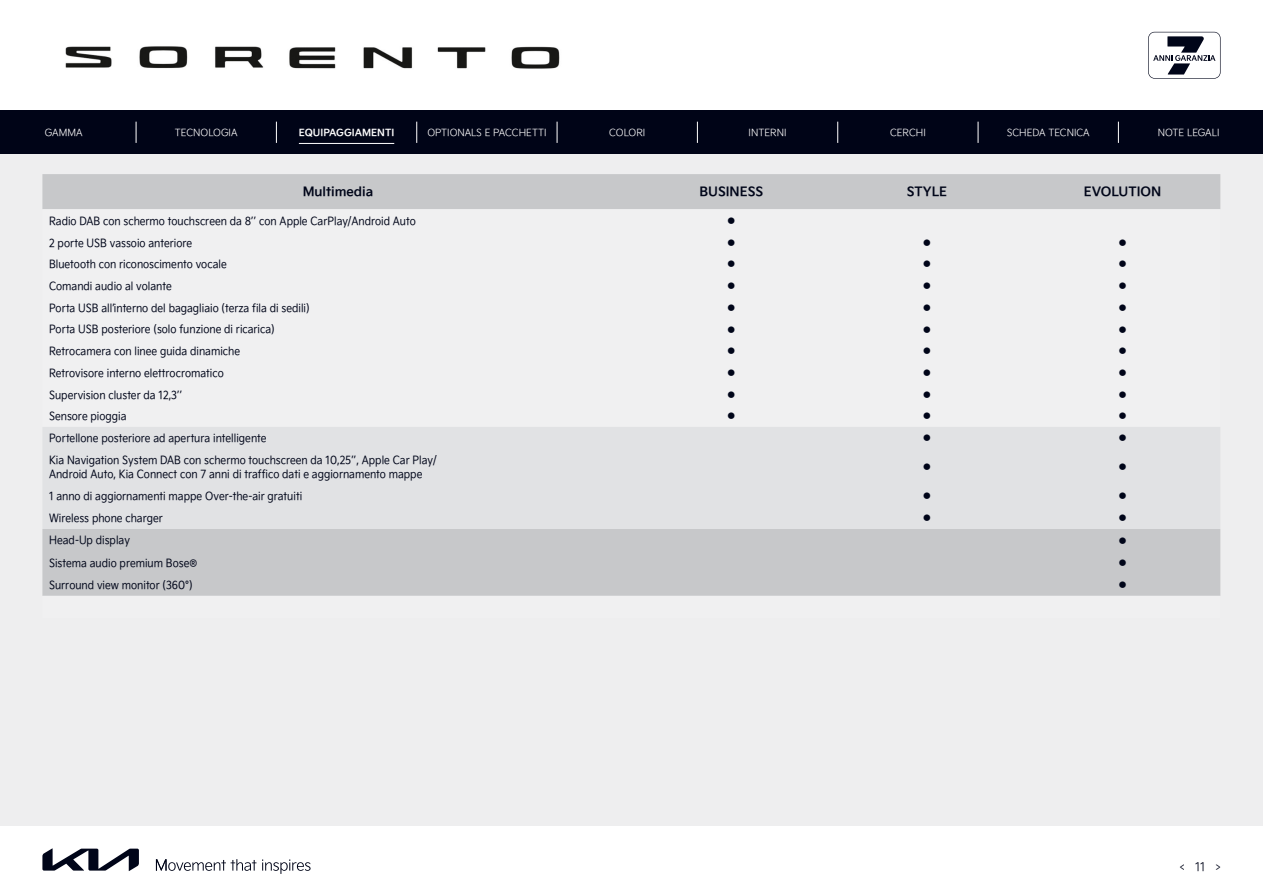
<style>
.page{position:relative;width:1263px;height:893px;background:#fff}
.page>*{position:absolute;margin:0;border:0;box-sizing:border-box;transform-origin:0 0}
.intestazione_tabella{font:12.75px "Kia Signature OTF Bold";color:#000519}
.t1{font:12px "Kia Signature OTF Light";color:#000519}
.equipaggiamenti{font:11.25px/13.5px "Kia Signature OTF Regular";color:#000519;scale:.9 1}
.menu{font:9.75px "Kia Signature OTF Light";color:#fff}
.menu_attivo{font:9.75px "Kia Signature OTF Bold";color:#fff}
.dotazioni_centrato{font:9px "Kia Signature OTF Regular";color:#000519}
</style>
<div class="page">
<div style="left:0;top:110px;width:1263px;height:716px;background:#eeeeef"></div>
<svg style="left:42px;top:848px;width:97px;height:23px"></svg>
<svg style="left:262px;top:859px;width:49px;height:15px"></svg>
<svg style="left:156px;top:859px;width:100px;height:12px"></svg>
<svg style="left:1148px;top:32px;width:72px;height:47px"></svg>
<div style="left:0;top:110px;width:1263px;height:44px;background:#000519"></div>
<img style="left:65px;top:46px;width:495px;height:23px">
<div style="left:42px;top:174px;width:1178px;height:35px;background:#c7c8ca"></div>
<div style="left:42px;top:529px;width:1178px;height:67px;background:#c7c8ca"></div>
<div style="left:43px;top:427px;width:1177px;height:102px;background:#e1e2e4"></div>
<svg style="left:136px;top:122px;width:1px;height:21px"></svg>
<svg style="left:557px;top:122px;width:1px;height:21px"></svg>
<svg style="left:697px;top:122px;width:1px;height:21px"></svg>
<svg style="left:837px;top:122px;width:1px;height:21px"></svg>
<svg style="left:978px;top:122px;width:1px;height:21px"></svg>
<svg style="left:1118px;top:122px;width:1px;height:21px"></svg>
<svg style="left:276px;top:122px;width:1px;height:21px"></svg>
<svg style="left:416px;top:122px;width:1px;height:21px"></svg>
<hr style="left:299px;top:143px;width:95px;height:1px;background:#fff">
<p class="menu" style="left:45px;top:125px;width:39px">GAMMA</p>
<p class="menu" style="left:175px;top:125px;width:64px">TECNOLOGIA</p>
<p class="menu_attivo" style="left:299px;top:125px;width:97px">EQUIPAGGIAMENTI</p>
<p class="menu" style="left:427px;top:125px;width:121px">OPTIONALS E PACCHETTI</p>
<p class="menu" style="left:609px;top:125px;width:38px">COLORI</p>
<p class="menu" style="left:749px;top:125px;width:39px">INTERNI</p>
<p class="menu" style="left:890px;top:125px;width:37px">CERCHI</p>
<p class="menu" style="left:1007px;top:125px;width:84px">SCHEDA TECNICA</p>
<p class="menu" style="left:1158px;top:125px;width:63px">NOTE LEGALI</p>
<p class="intestazione_tabella" style="left:303px;top:182px;width:72px">Multimedia</p>
<p class="intestazione_tabella" style="left:699px;top:182px;width:65px">BUSINESS</p>
<p class="intestazione_tabella" style="left:907px;top:182px;width:42px">STYLE</p>
<p class="intestazione_tabella" style="left:1084px;top:182px;width:79px">EVOLUTION</p>
<p class="equipaggiamenti" style="left:49px;top:213px;width:409px">Radio DAB con schermo touchscreen da 8’’ con Apple CarPlay/Android Auto</p>
<p class="dotazioni_centrato" style="left:727px;top:214px;width:10px">●</p>
<p class="equipaggiamenti" style="left:49px;top:235px;width:161px">2 porte USB vassoio anteriore</p>
<p class="dotazioni_centrato" style="left:727px;top:236px;width:10px">●</p>
<p class="dotazioni_centrato" style="left:923px;top:236px;width:10px">●</p>
<p class="dotazioni_centrato" style="left:1118px;top:236px;width:10px">●</p>
<p class="equipaggiamenti" style="left:49px;top:257px;width:199px">Bluetooth con riconoscimento vocale</p>
<p class="dotazioni_centrato" style="left:727px;top:258px;width:10px">●</p>
<p class="dotazioni_centrato" style="left:923px;top:258px;width:10px">●</p>
<p class="dotazioni_centrato" style="left:1118px;top:258px;width:10px">●</p>
<p class="equipaggiamenti" style="left:49px;top:279px;width:138px">Comandi audio al volante</p>
<p class="dotazioni_centrato" style="left:727px;top:279px;width:10px">●</p>
<p class="dotazioni_centrato" style="left:923px;top:279px;width:10px">●</p>
<p class="dotazioni_centrato" style="left:1118px;top:279px;width:10px">●</p>
<p class="equipaggiamenti" style="left:49px;top:300px;width:291px">Porta USB all’interno del bagagliaio (terza fila di sedili)</p>
<p class="dotazioni_centrato" style="left:727px;top:301px;width:10px">●</p>
<p class="dotazioni_centrato" style="left:923px;top:301px;width:10px">●</p>
<p class="dotazioni_centrato" style="left:1118px;top:301px;width:10px">●</p>
<p class="equipaggiamenti" style="left:49px;top:322px;width:252px">Porta USB posteriore (solo funzione di ricarica)</p>
<p class="dotazioni_centrato" style="left:727px;top:323px;width:10px">●</p>
<p class="dotazioni_centrato" style="left:923px;top:323px;width:10px">●</p>
<p class="dotazioni_centrato" style="left:1118px;top:323px;width:10px">●</p>
<p class="equipaggiamenti" style="left:49px;top:344px;width:214px">Retrocamera con linee guida dinamiche</p>
<p class="dotazioni_centrato" style="left:727px;top:345px;width:10px">●</p>
<p class="dotazioni_centrato" style="left:923px;top:345px;width:10px">●</p>
<p class="dotazioni_centrato" style="left:1118px;top:345px;width:10px">●</p>
<p class="equipaggiamenti" style="left:49px;top:365px;width:196px">Retrovisore interno elettrocromatico</p>
<p class="dotazioni_centrato" style="left:727px;top:366px;width:10px">●</p>
<p class="dotazioni_centrato" style="left:923px;top:366px;width:10px">●</p>
<p class="dotazioni_centrato" style="left:1118px;top:366px;width:10px">●</p>
<p class="equipaggiamenti" style="left:49px;top:387px;width:149px">Supervision cluster da 12,3’’</p>
<p class="dotazioni_centrato" style="left:727px;top:388px;width:10px">●</p>
<p class="dotazioni_centrato" style="left:923px;top:388px;width:10px">●</p>
<p class="dotazioni_centrato" style="left:1118px;top:388px;width:10px">●</p>
<p class="equipaggiamenti" style="left:49px;top:409px;width:88px">Sensore pioggia</p>
<p class="dotazioni_centrato" style="left:727px;top:410px;width:10px">●</p>
<p class="dotazioni_centrato" style="left:923px;top:410px;width:10px">●</p>
<p class="dotazioni_centrato" style="left:1118px;top:410px;width:10px">●</p>
<p class="equipaggiamenti" style="left:49px;top:431px;width:243px">Portellone posteriore ad apertura intelligente</p>
<p class="dotazioni_centrato" style="left:923px;top:432px;width:10px">●</p>
<p class="dotazioni_centrato" style="left:1118px;top:432px;width:10px">●</p>
<p class="equipaggiamenti" style="left:49px;top:453px;width:432px">Kia Navigation System DAB con schermo touchscreen da 10,25’’, Apple Car Play/<br>Android Auto, Kia Connect con 7 anni di traffico dati e aggiornamento mappe</p>
<p class="dotazioni_centrato" style="left:923px;top:460px;width:10px">●</p>
<p class="dotazioni_centrato" style="left:1118px;top:460px;width:10px">●</p>
<p class="equipaggiamenti" style="left:49px;top:488px;width:283px">1 anno di aggiornamenti mappe Over-the-air gratuiti</p>
<p class="dotazioni_centrato" style="left:923px;top:489px;width:10px">●</p>
<p class="dotazioni_centrato" style="left:1118px;top:489px;width:10px">●</p>
<p class="equipaggiamenti" style="left:49px;top:511px;width:128px">Wireless phone charger</p>
<p class="dotazioni_centrato" style="left:923px;top:511px;width:10px">●</p>
<p class="dotazioni_centrato" style="left:1118px;top:511px;width:10px">●</p>
<p class="equipaggiamenti" style="left:49px;top:533px;width:91px">Head-Up display</p>
<p class="dotazioni_centrato" style="left:1118px;top:534px;width:10px">●</p>
<p class="equipaggiamenti" style="left:49px;top:555px;width:166px">Sistema audio premium Bose®</p>
<p class="dotazioni_centrato" style="left:1118px;top:556px;width:10px">●</p>
<p class="equipaggiamenti" style="left:49px;top:577px;width:161px">Surround view monitor (360°)</p>
<p class="dotazioni_centrato" style="left:1118px;top:578px;width:10px">●</p>
<p class="t1" style="left:1180px;top:858px;width:42px">&lt; 11 &gt;</p>
</div>
